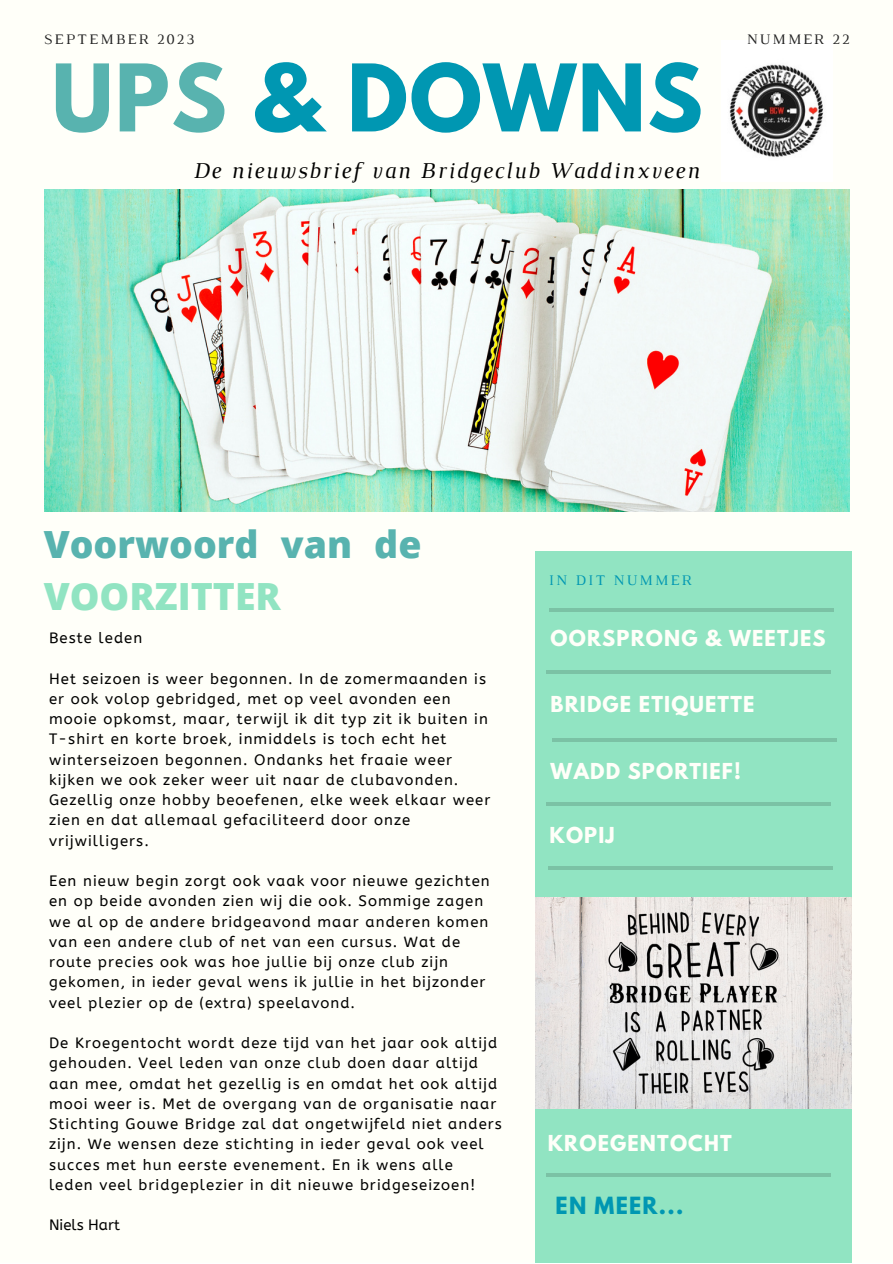
<style>
.page{position:relative;width:893px;height:1264px;background:#fff}
.page>*{position:absolute;margin:0;border:0;box-sizing:border-box;transform-origin:0 0}
.t1{font:700 82.5px "League Spartan";letter-spacing:.02em;color:#0097b2}
.t2{font:800 37.5px/51.8px "Open Sans";color:#58b3af}
.t3{font:italic 23.1px "Luthier";letter-spacing:.07em;color:#000}
.t4{font:700 21px "League Spartan";letter-spacing:.06em;color:#0097b2}
.t5{font:700 19.5px "League Spartan";letter-spacing:.06em;color:#fffff9}
.t6{font:15px/20.2px "A Bee Zee";letter-spacing:.07em;color:#000}
.t7{font:15px "Luthier";letter-spacing:.14em;color:#0097b2}
.t8{font:15px "A Bee Zee";color:#000}
.t9{font:14.85px "Luthier";letter-spacing:.14em;color:#222}
.s1{color:#58b3af}
.s2{color:#91e4c2}
</style>
<div class="page">
<div style="left:0;top:0;width:892px;height:1262px;background:#fffff9"></div>
<div style="left:535px;top:551px;width:316px;height:711px;background:#91e4c2"></div>
<hr style="left:551px;top:738px;width:285px;height:3px;background:#000">
<hr style="left:546px;top:802px;width:285px;height:3px;background:#000">
<hr style="left:547px;top:866px;width:285px;height:4px;background:#7bc2a5">
<hr style="left:546px;top:1173px;width:285px;height:3px;background:#000">
<hr style="left:549px;top:608px;width:285px;height:4px;background:#7bc2a5">
<img style="left:44px;top:190px;width:805px;height:321px">
<img style="left:729px;top:64px;width:95px;height:93px">
<hr style="left:546px;top:670px;width:285px;height:4px;background:#7bc2a5">
<img style="left:535px;top:898px;width:316px;height:210px">
<p class="t9" style="left:44px;top:34px;width:152px">SEPTEMBER 2023</p>
<p class="t9" style="left:746px;top:34px;width:104px">NUMMER 22</p>
<p class="t1" style="left:52px;top:57px;width:652px"><span class="s1">UPS</span> &amp; DOWNS</p>
<p class="t3" style="left:193px;top:162px;width:508px">De nieuwsbrief van Bridgeclub Waddinxveen</p>
<p class="t2" style="left:44px;top:517px;width:379px">Voorwoord van de<br><span class="s2">VOORZITTER</span></p>
<p class="t6" style="left:49px;top:628px;width:95px">Beste leden</p>
<p class="t6" style="left:49px;top:668px;width:443px">Het seizoen is weer begonnen. In de zomermaanden is er ook volop gebridged, met op veel avonden een mooie opkomst, maar, terwijl ik dit typ zit ik buiten in T-shirt en korte broek, inmiddels is toch echt het winterseizoen begonnen. Ondanks het fraaie weer kijken we ook zeker weer uit naar de clubavonden.<br>Gezellig onze hobby beoefenen, elke week elkaar weer zien en dat allemaal gefaciliteerd door onze vrijwilligers.</p>
<p class="t6" style="left:49px;top:871px;width:442px">Een nieuw begin zorgt ook vaak voor nieuwe gezichten en op beide avonden zien wij die ook. Sommige zagen we al op de andere bridgeavond maar anderen komen van een andere club of net van een cursus. Wat de route precies ook was hoe jullie bij onze club zijn gekomen, in ieder geval wens ik jullie in het bijzonder veel plezier op de (extra) speelavond.</p>
<p class="t6" style="left:49px;top:1032px;width:454px">De Kroegentocht wordt deze tijd van het jaar ook altijd gehouden. Veel leden van onze club doen daar altijd aan mee, omdat het gezellig is en omdat het ook altijd mooi weer is. Met de overgang van de organisatie naar Stichting Gouwe Bridge zal dat ongetwijfeld niet anders zijn. We wensen deze stichting in ieder geval ook veel succes met hun eerste evenement. En ik wens alle<br>leden veel bridgeplezier in dit nieuwe bridgeseizoen!</p>
<p class="t8" style="left:49px;top:1216px;width:73px">Niels Hart</p>
<p class="t7" style="left:549px;top:574px;width:144px">IN DIT NUMMER</p>
<p class="t5" style="left:550px;top:628px;width:276px">OORSPRONG &amp; WEETJES</p>
<p class="t5" style="left:550px;top:694px;width:205px">BRIDGE ETIQUETTE</p>
<p class="t5" style="left:550px;top:761px;width:192px">WADD SPORTIEF!</p>
<p class="t5" style="left:549px;top:826px;width:67px">KOPIJ</p>
<p class="t5" style="left:547px;top:1133px;width:185px">KROEGENTOCHT</p>
<p class="t4" style="left:555px;top:1194px;width:129px">EN MEER...</p>
</div>
